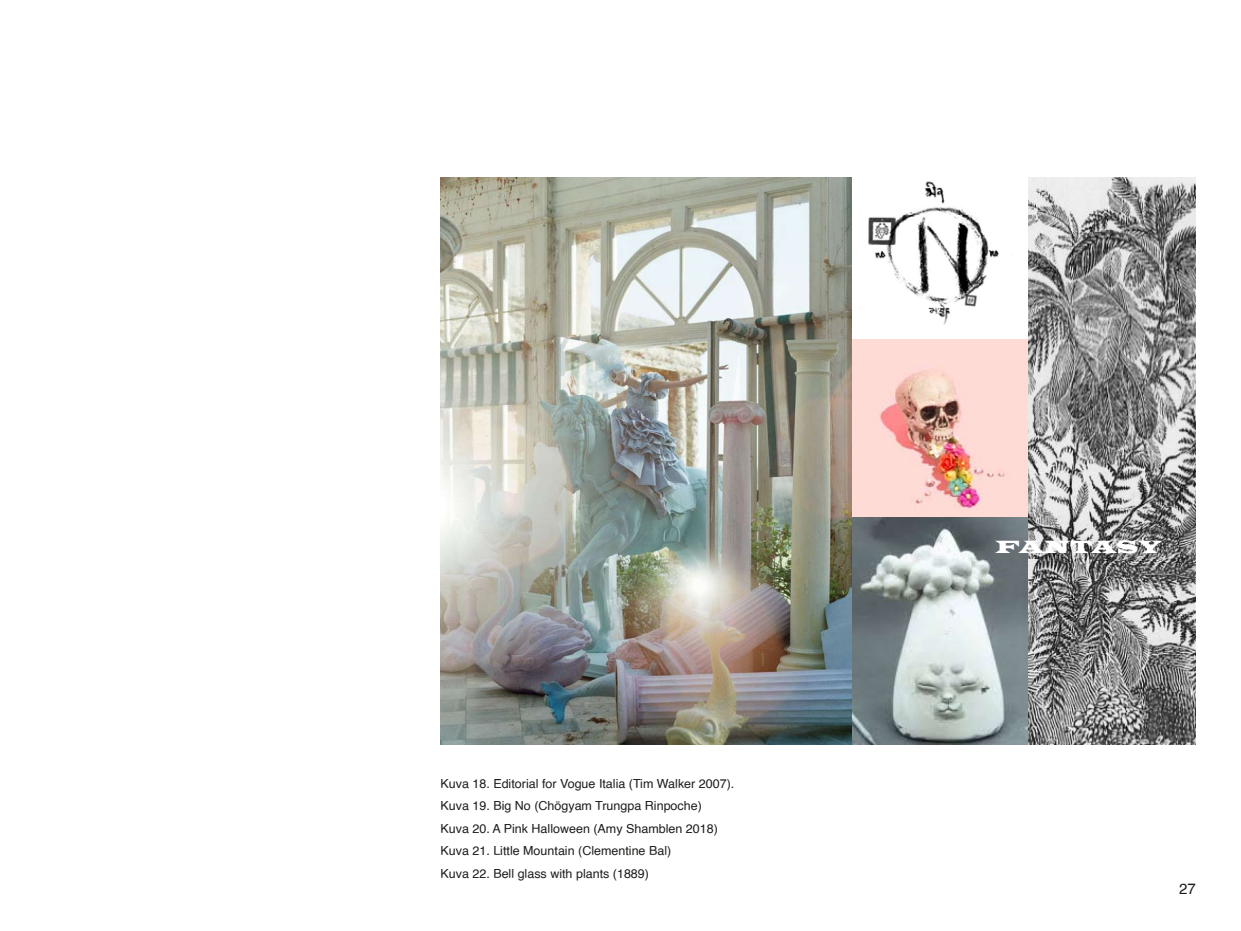
<style>
.page{position:relative;width:1241px;height:931px;background:#fff}
.page>*{position:absolute;margin:0;border:0;box-sizing:border-box;transform-origin:0 0}
.t1{font:18.25px "Latin Wide";color:#fff}
.t2{font:15px "Helvetica";color:#1d1d1b}
.t3{font:12.5px/22.5px "Helvetica";color:#1d1d1b}
</style>
<div class="page">
<img style="left:1027px;top:177px;width:168px;height:566px">
<img style="left:440px;top:177px;width:412px;height:566px">
<img style="left:852px;top:339px;width:175px;height:178px">
<img style="left:868px;top:181px;width:131px;height:144px">
<img style="left:852px;top:517px;width:175px;height:226px">
<p class="t3" style="left:440px;top:772px;width:295px">Kuva 1 8. Editorial for Vogue Italia (Tim Walker 2007).<br>Kuva 1 9. Big No (Chögyam Trungpa Rinpoche)<br>Kuva 20. A Pink Halloween (Amy Shamblen 201 8)<br>Kuva 21 . Little Mountain (Clementine Bal)<br>Kuva 22 . Bell glass with plants (1 889)</p>
<h1 class="t1" style="left:995px;top:535px;width:168px">FANTASY</h1>
<p class="t2" style="left:1178px;top:877px;width:9px">27</p>
</div>
